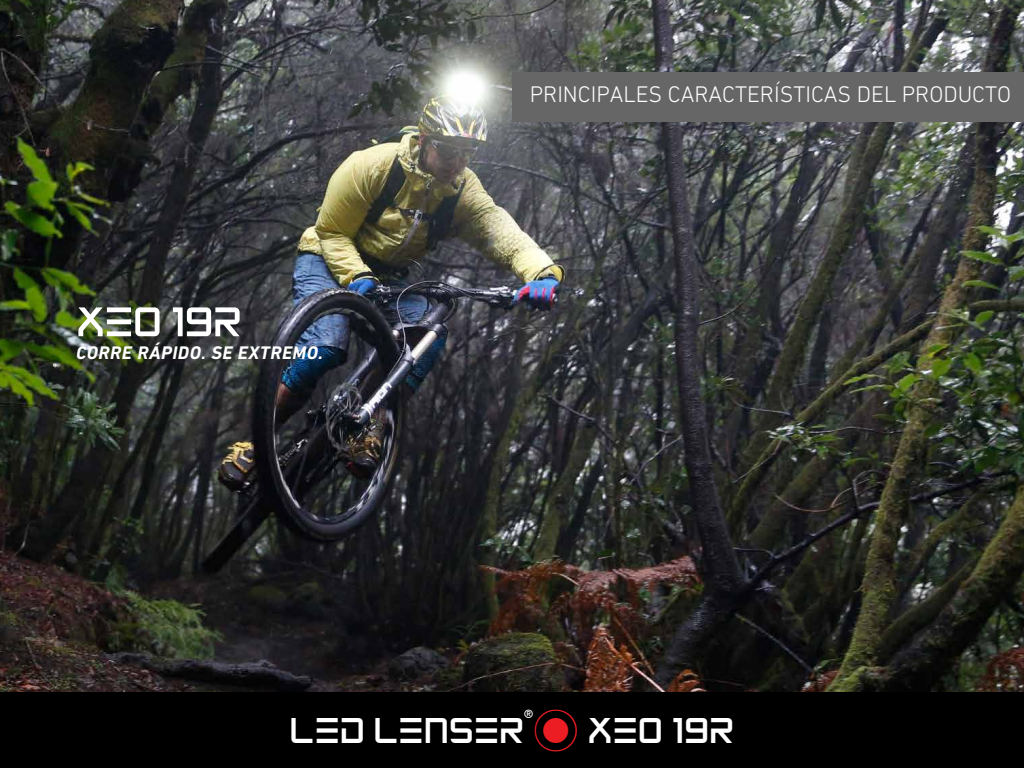
<style>
.page{position:relative;width:1024px;height:768px;background:#fff}
.page>*{position:absolute;margin:0;border:0;box-sizing:border-box;transform-origin:0 0}
.t1{font:57.7px "Led Lenser";letter-spacing:-.01em;color:#fff}
.t2{font:50px "Led Lenser";color:#fff}
.t3{font:300 23px "DIN Next W1 G";color:#fff}
.t4{font:italic 700 18.5px "DIN Next W1 G";letter-spacing:.03em;color:#fff}
.s1{color:#ed1d24}
</style>
<div class="page">
<img style="left:0;top:0;width:1024px;height:692px">
<div style="left:512px;top:72px;width:512px;height:49px;background:#666"></div>
<div style="left:0;top:692px;width:1024px;height:76px;background:#000"></div>
<h1 class="t1" style="left:76px;top:293px;width:168px">XEO 19R</h1>
<p class="t4" style="left:76px;top:341px;width:249px">CORRE RÁPIDO. SE EXTREMO.</p>
<p class="t3" style="left:530px;top:81px;width:483px">PRINCIPALES CARACTERÍSTICAS DEL PRODUCTO</p>
<h2 class="t2" style="left:290px;top:705px;width:446px">LED LENSER®<span class="s1">*</span> XEO 19R</h2>
</div>
